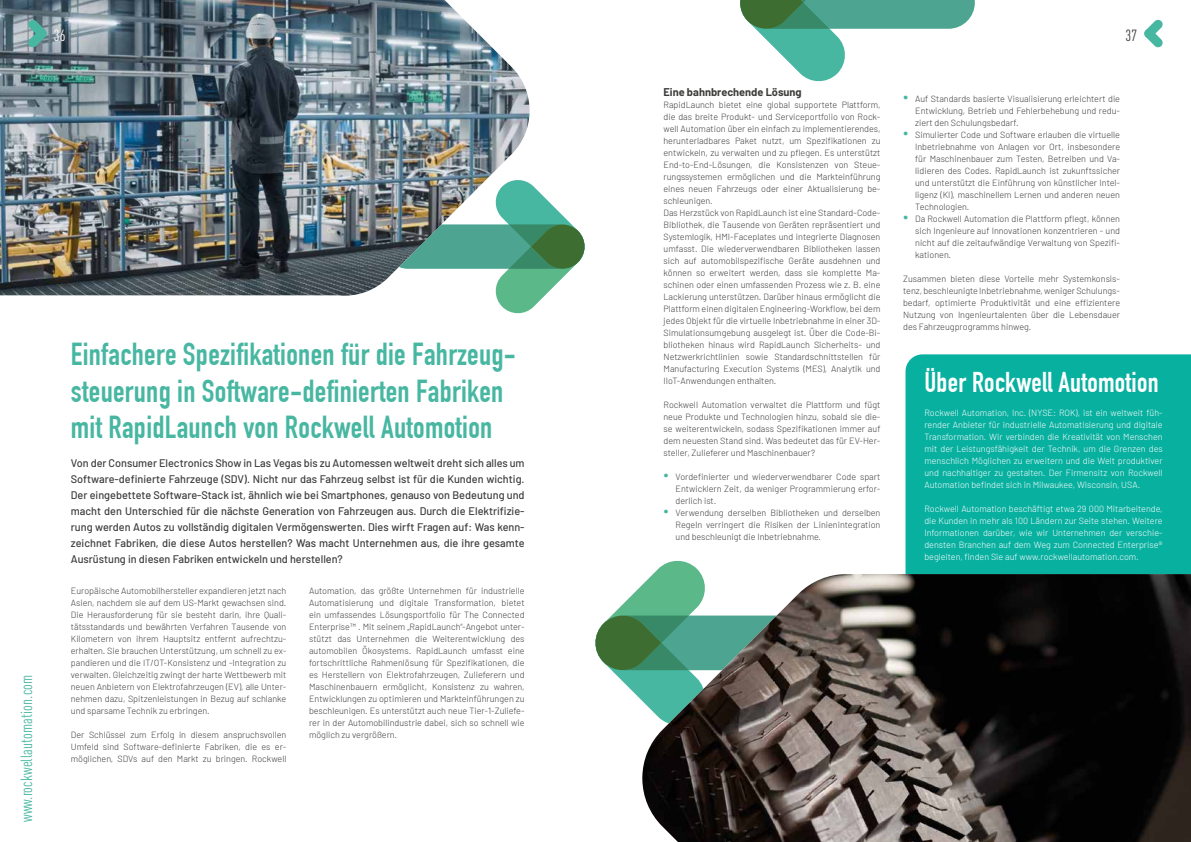
<style>
.page{position:relative;width:1191px;height:842px;background:#fff}
.page>*{position:absolute;margin:0;border:0;box-sizing:border-box;transform-origin:0 0}
.t1{font:700 31.1px/36.5px "DIN Condensed";letter-spacing:.01em;color:#47b7a2}
.t2{font:700 28px "DIN Condensed";letter-spacing:.01em;color:#fff}
.t3{font:condensed 16px "DINOT";letter-spacing:.01em;color:#47b7a2}
.t4{font:condensed 16px "DINOT";color:#3c3c3b}
.t5{font:condensed 16px "DINOT";color:#fff}
.t6{font:500 11px/16px "Barlow";color:#3c3c3b;text-align:justify}
.t7{font:700 11px "Barlow";color:#3c3c3b}
.t8{font:300 9px/12px "Barlow";color:#3c3c3b;text-align:justify}
.t9{font:300 9px/12px "Barlow";color:#fff;text-align:justify}
.s1{font-size:17px;color:#47b7a2}
</style>
<div class="page">
<div style="left:905px;top:354px;width:286px;height:220px;background:#08b0a0"></div>
<svg style="left:1144px;top:19px;width:19px;height:29px"></svg>
<svg style="left:740px;top:0;width:234px;height:82px"></svg>
<svg style="left:595px;top:560px;width:106px;height:141px"></svg>
<svg style="left:496px;top:183px;width:89px;height:131px"></svg>
<img style="left:0;top:0;width:529px;height:297px">
<svg style="left:28px;top:19px;width:19px;height:29px"></svg>
<img style="left:642px;top:574px;width:549px;height:268px">
<h3 class="t5" style="left:54px;top:24px;width:13px">36</h3>
<h3 class="t3" style="left:15px;top:822px;width:149px;rotate:-90deg">www.rockwellautomation.com</h3>
<h1 class="t1" style="left:71px;top:336px;width:446px">Einfachere Spezifikationen für die Fahrzeug&shy;steuerung in Software-definierten Fabriken mit RapidLaunch von Rockwell Automotion</h1>
<p class="t6" style="left:71px;top:455px;width:455px">Von der Consumer Electronics Show in Las Vegas bis zu Automessen weltweit dreht sich alles um Software-definierte Fahrzeuge (SDV). Nicht nur das Fahrzeug selbst ist für die Kunden wichtig.<br>Der eingebettete Software-Stack ist, ähnlich wie bei Smartphones, genauso von Bedeutung und macht den Unterschied für die nächste Generation von Fahrzeugen aus. Durch die Elektrifizie&shy;rung werden Autos zu vollständig digitalen Vermögenswerten. Dies wirft Fragen auf: Was kenn&shy;zeichnet Fabriken, die diese Autos herstellen? Was macht Unternehmen aus, die ihre gesamte Ausrüstung in diesen Fabriken entwickeln und herstellen?</p>
<p class="t8" style="left:71px;top:584px;width:217px">Europäische Automobilhersteller expandieren jetzt nach Asien, nachdem sie auf dem US-Markt gewachsen sind.<br>Die Herausforderung für sie besteht darin, ihre Quali&shy;tätsstandards und bewährten Verfahren Tausende von Kilometern von ihrem Hauptsitz entfernt aufrechtzu&shy;erhalten. Sie brauchen Unterstützung, um schnell zu ex&shy;pandieren und die IT/OT-Konsistenz und -Integration zu verwalten. Gleichzeitig zwingt der harte Wettbewerb mit neuen Anbietern von Elektrofahrzeugen (EV), alle Unter&shy;nehmen dazu, Spitzenleistungen in Bezug auf schlanke und sparsame Technik zu erbringen.</p>
<p class="t8" style="left:71px;top:728px;width:217px">Der Schlüssel zum Erfolg in diesem anspruchsvollen Umfeld sind Software-definierte Fabriken, die es er&shy;möglichen, SDVs auf den Markt zu bringen. Rockwell</p>
<p class="t8" style="left:309px;top:584px;width:217px">Automation, das größte Unternehmen für industrielle Automatisierung und digitale Transformation, bietet ein umfassendes Lösungsportfolio für The Connected Enterprise™ . Mit seinem „RapidLaunch“-Angebot unter&shy;stützt das Unternehmen die Weiterentwicklung des automobilen Ökosystems. RapidLaunch umfasst eine fortschrittliche Rahmenlösung für Spezifikationen, die es Herstellern von Elektrofahrzeugen, Zulieferern und Maschinenbauern ermöglicht, Konsistenz zu wahren, Entwicklungen zu optimieren und Markteinführungen zu beschleunigen. Es unterstützt auch neue Tier-1-Zuliefe&shy;rer in der Automobilindustrie dabei, sich so schnell wie möglich zu vergrößern.</p>
<p class="t7" style="left:663px;top:84px;width:140px">Eine bahnbrechende Lösung</p>
<p class="t8" style="left:663px;top:98px;width:218px;text-align:left">RapidLaunch bietet eine global supportete Plattform, die das breite Produkt- und Serviceportfolio von Rock&shy;well Automation über ein einfach zu implementierendes, herunterladbares Paket nutzt, um Spezifikationen zu entwickeln, zu verwalten und zu pflegen. Es unterstützt End-to-End-Lösungen, die Konsistenzen von Steue&shy;rungssystemen ermöglichen und die Markteinführung eines neuen Fahrzeugs oder einer Aktualisierung be&shy;schleunigen.<br>Das Herzstück von RapidLaunch ist eine Standard-Code-Bibliothek, die Tausende von Geräten repräsentiert und Systemlogik, HMI-Faceplates und integrierte Diagnosen umfasst. Die wiederverwendbaren Bibliotheken lassen sich auf automobilspezifische Geräte ausdehnen und können so erweitert werden, dass sie komplette Ma&shy;schinen oder einen umfassenden Prozess wie z. B. eine Lackierung unterstützen. Darüber hinaus ermöglicht die Plattform einen digitalen Engineering-Workflow, bei dem jedes Objekt für die virtuelle Inbetriebnahme in einer 3D-Simulationsumgebung ausgelegt ist. Über die Code-Bi&shy;bliotheken hinaus wird RapidLaunch Sicherheits- und Netzwerkrichtlinien sowie Standardschnittstellen für Manufacturing Execution Systems (MES), Analytik und IIoT-Anwendungen enthalten.</p>
<p class="t8" style="left:663px;top:398px;width:218px">Rockwell Automation verwaltet die Plattform und fügt neue Produkte und Technologien hinzu, sobald sie die&shy;se weiterentwickeln, sodass Spezifikationen immer auf dem neuesten Stand sind. Was bedeutet das für EV-Her&shy;steller, Zulieferer und Maschinenbauer?</p>
<p class="t8" style="left:675px;top:470px;width:206px;text-indent:-12px"><span class="s1">•</span> Vordefinierter und wiederverwendbarer Code spart Entwicklern Zeit, da weniger Programmierung erfor&shy;derlich ist.</p>
<p class="t8" style="left:675px;top:506px;width:206px;text-indent:-12px"><span class="s1">•</span> Verwendung derselben Bibliotheken und derselben Regeln verringert die Risiken der Linienintegration und beschleunigt die Inbetriebnahme.</p>
<h3 class="t4" style="left:1125px;top:24px;width:13px">37</h3>
<p class="t8" style="left:915px;top:92px;width:206px;text-indent:-12px"><span class="s1">•</span> Auf Standards basierte Visualisierung erleichtert die Entwicklung, Betrieb und Fehlerbehebung und redu&shy;ziert den Schulungsbedarf.</p>
<p class="t8" style="left:915px;top:128px;width:206px;text-indent:-12px"><span class="s1">•</span> Simulierter Code und Software erlauben die virtuelle Inbetriebnahme von Anlagen vor Ort, insbesondere für Maschinenbauer zum Testen, Betreiben und Va&shy;lidieren des Codes. RapidLaunch ist zukunftssicher und unterstützt die Einführung von künstlicher Intel&shy;ligenz (KI), maschinellem Lernen und anderen neuen Technologien.</p>
<p class="t8" style="left:915px;top:212px;width:206px;text-indent:-12px"><span class="s1">•</span> Da Rockwell Automation die Plattform pflegt, können sich Ingenieure auf Innovationen konzentrieren - und nicht auf die zeitaufwändige Verwaltung von Spezifi&shy;kationen.</p>
<p class="t8" style="left:903px;top:272px;width:218px">Zusammen bieten diese Vorteile mehr Systemkonsis&shy;tenz, beschleunigte Inbetriebnahme, weniger Schulungs&shy;bedarf, optimierte Produktivität und eine effizientere Nutzung von Ingenieurtalenten über die Lebensdauer des Fahrzeugprogramms hinweg.</p>
<h2 class="t2" style="left:924px;top:366px;width:236px">Über Rockwell Automotion</h2>
<p class="t9" style="left:924px;top:406px;width:240px">Rockwell Automation, Inc. (NYSE: ROK), ist ein weltweit füh&shy;render Anbieter für industrielle Automatisierung und digitale Transformation. Wir verbinden die Kreativität von Menschen mit der Leistungsfähigkeit der Technik, um die Grenzen des menschlich Möglichen zu erweitern und die Welt produktiver und nachhaltiger zu gestalten. Der Firmensitz von Rockwell Automation befindet sich in Milwaukee, Wisconsin, USA.</p>
<p class="t9" style="left:924px;top:502px;width:240px">Rockwell Automation beschäftigt etwa 29 000 Mitarbeitende, die Kunden in mehr als 100 Ländern zur Seite stehen. Weitere Informationen darüber, wie wir Unternehmen der verschie&shy;densten Branchen auf dem Weg zum Connected Enterprise® begleiten, finden Sie auf www.rockwellautomation.com.</p>
</div>
